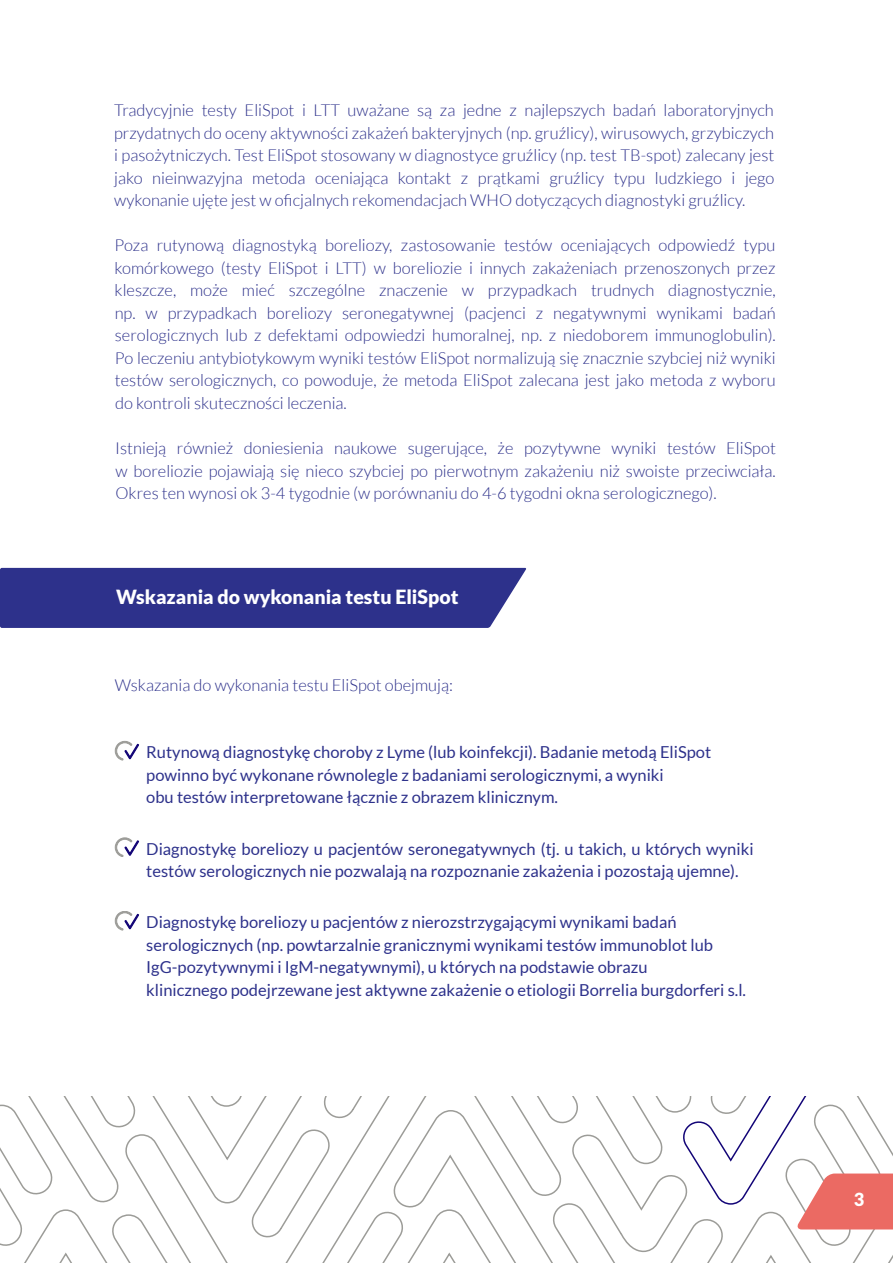
<style>
.page{position:relative;width:893px;height:1263px;background:#fff}
.page>*{position:absolute;margin:0;border:0;box-sizing:border-box;transform-origin:0 0}
.t1{font:900 19.5px "Lato";color:#fff}
.t2{font:900 18px "Lato";color:#fff}
.t3{font:300 16.5px/22.5px "Lato";color:#2d318b;text-align:justify}
.t4{font:16.5px/22.5px "Lato";color:#2d318b}
</style>
<div class="page">
<svg style="left:115px;top:741px;width:24px;height:19px"></svg>
<svg style="left:115px;top:837px;width:24px;height:20px"></svg>
<svg style="left:115px;top:911px;width:24px;height:19px"></svg>
<div style="left:0;top:568px;width:526px;height:60px;background:#2d318b"></div>
<svg style="left:0;top:1096px;width:893px;height:167px"></svg>
<p class="t3" style="left:114px;top:99px;width:662px">Tradycyjnie testy EliSpot i LTT uważane są za jedne z najlepszych badań laboratoryjnych przydatnych do oceny aktywności zakażeń bakteryjnych (np. gruźlicy), wirusowych, grzybiczych i pasożytniczych. Test EliSpot stosowany w diagnostyce gruźlicy (np. test TB-spot) zalecany jest jako nieinwazyjna metoda oceniająca kontakt z prątkami gruźlicy typu ludzkiego i jego wykonanie ujęte jest w oficjalnych rekomendacjach WHO dotyczących diagnostyki gruźlicy.</p>
<p class="t3" style="left:114px;top:234px;width:663px">Poza rutynową diagnostyką boreliozy, zastosowanie testów oceniających odpowiedź typu komórkowego (testy EliSpot i LTT) w boreliozie i innych zakażeniach przenoszonych przez kleszcze, może mieć szczególne znaczenie w przypadkach trudnych diagnostycznie, np. w przypadkach boreliozy seronegatywnej (pacjenci z negatywnymi wynikami badań serologicznych lub z defektami odpowiedzi humoralnej, np. z niedoborem immunoglobulin).<br>Po leczeniu antybiotykowym wyniki testów EliSpot normalizują się znacznie szybciej niż wyniki testów serologicznych, co powoduje, że metoda EliSpot zalecana jest jako metoda z wyboru do kontroli skuteczności leczenia.</p>
<p class="t3" style="left:115px;top:437px;width:662px">Istnieją również doniesienia naukowe sugerujące, że pozytywne wyniki testów EliSpot w boreliozie pojawiają się nieco szybciej po pierwotnym zakażeniu niż swoiste przeciwciała.<br>Okres ten wynosi ok 3-4 tygodnie (w porównaniu do 4-6 tygodni okna serologicznego).</p>
<p class="t1" style="left:116px;top:585px;width:344px">Wskazania do wykonania testu EliSpot</p>
<p class="t3" style="left:115px;top:673px;width:340px">Wskazania do wykonania testu EliSpot obejmują:</p>
<p class="t4" style="left:146px;top:741px;width:566px">Rutynową diagnostykę choroby z Lyme (lub koinfekcji). Badanie metodą EliSpot powinno być wykonane równolegle z badaniami serologicznymi, a wyniki<br>obu testów interpretowane łącznie z obrazem klinicznym.</p>
<p class="t4" style="left:146px;top:837px;width:609px">Diagnostykę boreliozy u pacjentów seronegatywnych (tj. u takich, u których wyniki testów serologicznych nie pozwalają na rozpoznanie zakażenia i pozostają ujemne).</p>
<p class="t4" style="left:146px;top:911px;width:601px">Diagnostykę boreliozy u pacjentów z nierozstrzygającymi wynikami badań serologicznych (np. powtarzalnie granicznymi wynikami testów immunoblot lub IgG-pozytywnymi i IgM-negatywnymi), u których na podstawie obrazu<br>klinicznego podejrzewane jest aktywne zakażenie o etiologii Borrelia burgdorferi s.l.</p>
<p class="t2" style="left:854px;top:1189px;width:12px">3</p>
</div>
